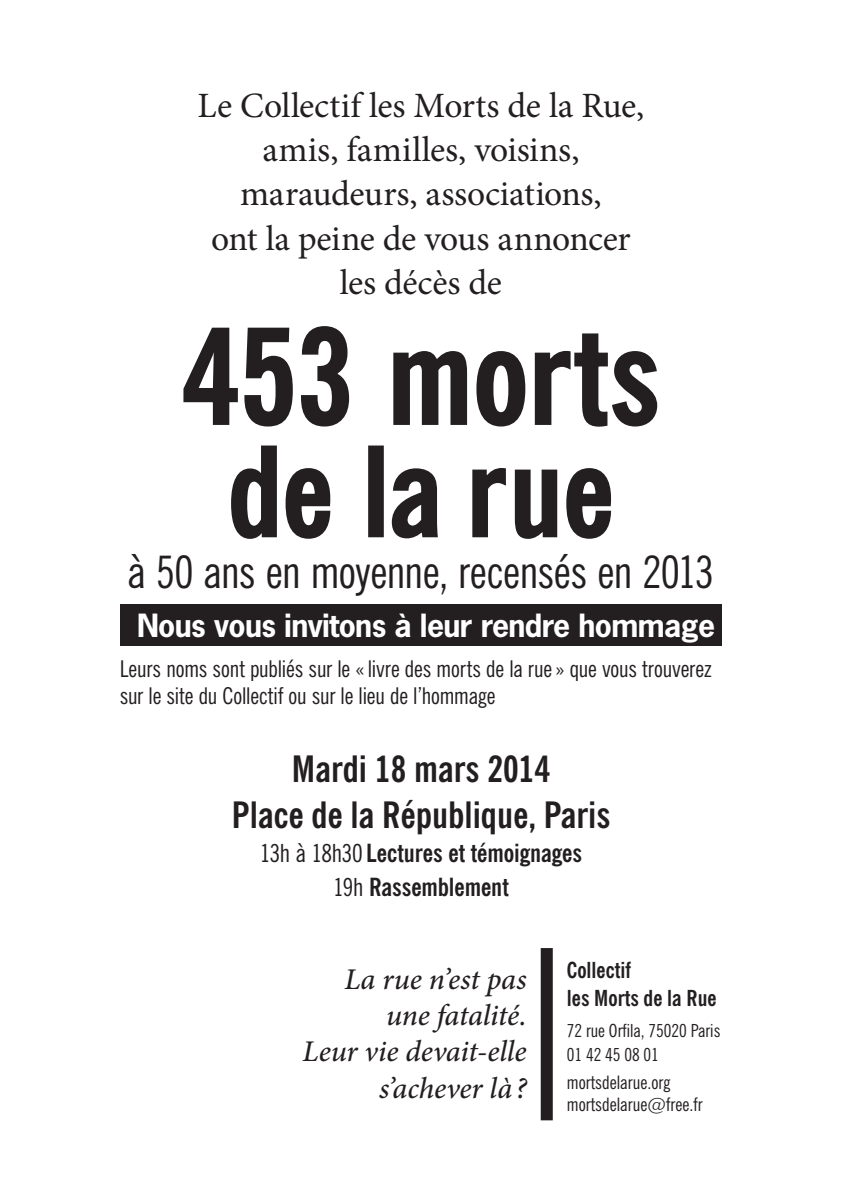
<style>
.page{position:relative;width:842px;height:1191px;background:#fff}
.page>*{position:absolute;margin:0;border:0;box-sizing:border-box;transform-origin:0 0}
.t1{font:700 condensed 131.3px "News Gothic BT";letter-spacing:.005em;color:#231f20}
.t2{font:700 condensed 122.7px "News Gothic BT";color:#231f20}
.t3{font:condensed 45px "News Gothic BT";letter-spacing:-.015em;color:#231f20}
.t4{font:700 condensed 36.4px/46.1px "News Gothic BT";color:#231f20;text-align:center}
.t5{font:35.6px/44.1px "Minion Pro";letter-spacing:-.01em;color:#231f20;text-align:center}
.t6{font:italic 500 30.1px/36.1px "Minion Pro";letter-spacing:-.005em;color:#231f20;text-align:right}
.t7{font:700 30.1px "News Gothic";letter-spacing:-.02em;color:#fff}
.t8{font:700 condensed 25px/34px "News Gothic BT";letter-spacing:-.005em;color:#231f20;text-align:center}
.t9{font:condensed 23.1px/27.7px "News Gothic BT";letter-spacing:-.005em;color:#231f20}
.t10{font:700 condensed 22.1px/28.1px "News Gothic BT";color:#231f20}
.t11{font:condensed 18.5px/22.1px "News Gothic BT";color:#231f20}
.t12{font:condensed 18px/24.8px "News Gothic BT";color:#231f20}
.s1{font-weight:400}
</style>
<div class="page">
<div style="left:120px;top:605px;width:602px;height:41px;background:#231f20"></div>
<svg style="left:183px;top:327px;width:110px;height:100px"></svg>
<svg style="left:301px;top:326px;width:49px;height:101px"></svg>
<svg style="left:393px;top:351px;width:75px;height:74px"></svg>
<svg style="left:476px;top:351px;width:50px;height:76px"></svg>
<svg style="left:534px;top:333px;width:124px;height:94px"></svg>
<svg style="left:231px;top:445px;width:46px;height:94px"></svg>
<svg style="left:285px;top:468px;width:46px;height:71px"></svg>
<div style="left:368px;top:445px;width:16px;height:92px;border:2px solid #231f20"></div>
<svg style="left:391px;top:468px;width:47px;height:71px"></svg>
<svg style="left:472px;top:468px;width:34px;height:70px"></svg>
<svg style="left:514px;top:469px;width:44px;height:70px"></svg>
<svg style="left:566px;top:468px;width:46px;height:71px"></svg>
<div style="left:541px;top:948px;width:12px;height:172px;background:#231f20"></div>
<p class="t5" style="left:198px;top:84px;width:448px">Le Collectif les Morts de la Rue, amis, familles, voisins, maraudeurs, associations,<br>ont la peine de vous annoncer les décès de</p>
<h1 class="t1" style="left:182px;top:296px;width:479px">453 morts</h1>
<h2 class="t2" style="left:228px;top:417px;width:387px">de la rue</h2>
<p class="t3" style="left:128px;top:544px;width:588px">à 50 ans en moyenne, recensés en 2013</p>
<p class="t7" style="left:137px;top:605px;width:580px">Nous vous invitons à leur rendre hommage</p>
<p class="t9" style="left:120px;top:654px;width:593px">Leurs noms sont publiés sur le «livre des morts de la rue» que vous trouverez sur le site du Collectif ou sur le lieu de l’hommage</p>
<p class="t4" style="left:232px;top:745px;width:380px">Mardi 18 mars 2014<br>Place de la République, Paris</p>
<p class="t8" style="left:260px;top:836px;width:324px"><span class="s1">13h à 18h30</span> Lectures et témoignages<br><span class="s1">19h</span> Rassemblement</p>
<p class="t6" style="left:302px;top:961px;width:226px">La rue n’est pas une fatalité.<br>Leur vie devait-elle s’achever là ?</p>
<p class="t10" style="left:567px;top:956px;width:151px">Collectif<br>les Morts de la Rue</p>
<p class="t12" style="left:567px;top:1017px;width:155px">72 rue Orfila, 75020 Paris<br>01 42 45 08 01</p>
<p class="t11" style="left:567px;top:1071px;width:137px">mortsdelarue.org mortsdelarue@free.fr</p>
</div>
